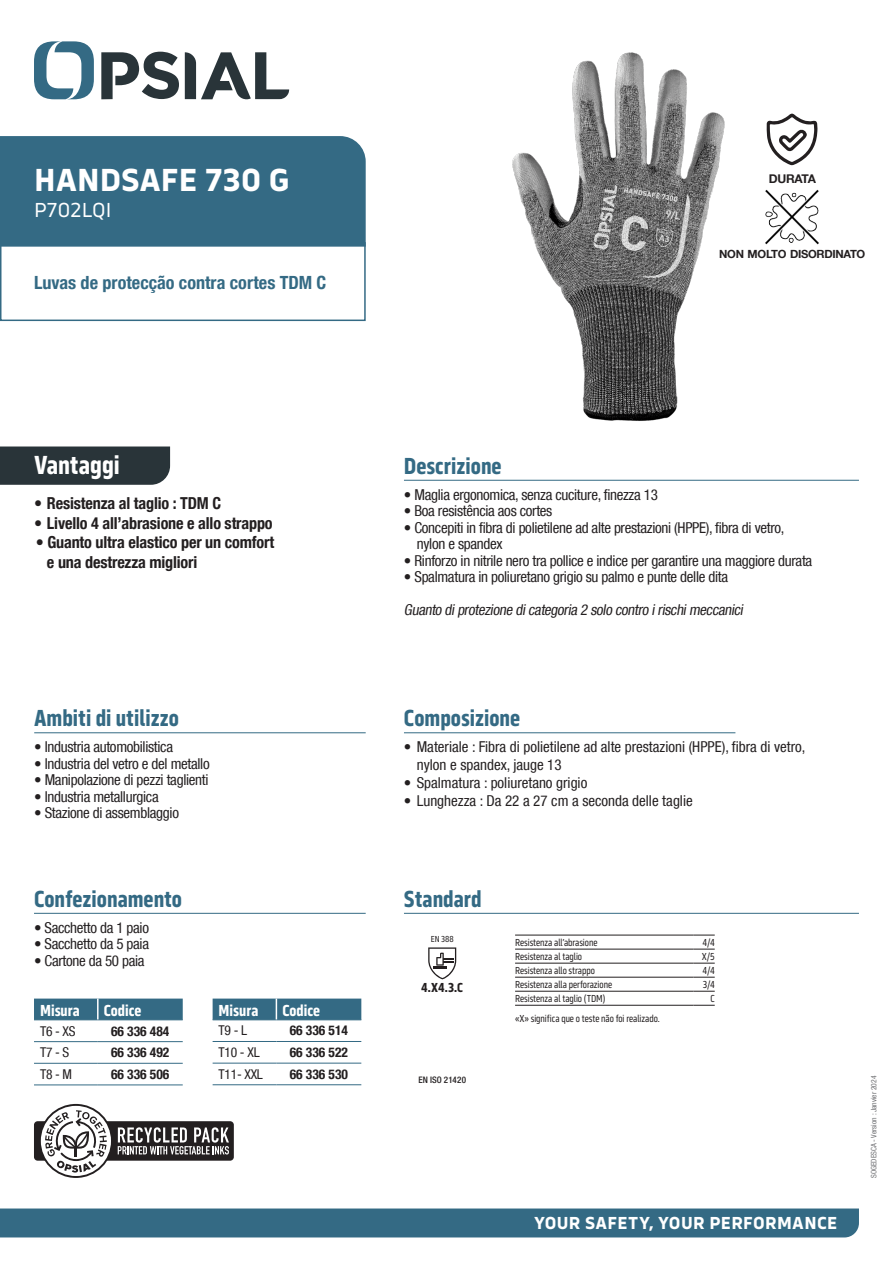
<style>
.page{position:relative;width:893px;height:1263px;background:#fff}
.page>*{position:absolute;margin:0;border:0;box-sizing:border-box;transform-origin:0 0}
.Code_P{font:700 33px "Serca";color:#fff}
.Benefices{font:700 27px "Serca Condensed";color:#fff}
.Sous-titres{font:700 24px "Serca Condensed";color:#346a84}
.t1{font:21px "Serca";letter-spacing:-.01em;color:#fff}
.PLUS_PRODUIT{font:700 condensed 18.15px "Helvetica Neue LT Com";color:#346a84}
.t2{font:700 18px "Serca";letter-spacing:.02em;color:#fff}
.TEXTE_Gras{font:700 condensed 16.5px "Helvetica Neue LT Com";letter-spacing:-.01em;color:#231f20}
.tableauTitre{font:700 16.5px "Serca Condensed";color:#fff}
.Texte{font:condensed 15px "Helvetica Neue LT Com";letter-spacing:-.02em;color:#231f20}
.Texte-2{font:condensed 15px "Helvetica Neue LT Com";color:#231f20}
.Texte-3{font:italic condensed 15px "Helvetica Neue LT Com";color:#231f20}
.TableauCode{font:700 condensed 13.5px "Helvetica Neue LT Com";color:#231f20}
.tableau{font:condensed 13.5px "Helvetica Neue LT Com";letter-spacing:-.02em;color:#231f20}
.t3{font:700 13.5px "Serca Condensed";color:#231f20}
.Texte-4{font:700 12px "Helvetica Neue LT Com";letter-spacing:-.02em;color:#231f20}
.Texte-5{font:700 11.25px "Helvetica Neue LT Com";letter-spacing:-.025em;color:#231f20}
.Texte_tab_left{font:10.5px "Serca Condensed";letter-spacing:-.005em;color:#231f20;scale:.95 1}
.Texte_tab_right{font:10.5px "Serca Condensed";color:#231f20;scale:.95 1}
.Puces_texte_regular{font:500 condensed 9px "Helvetica Neue LT Com";color:#231f20}
.Normes{font:9px "Serca Condensed";color:#231f20}
.Date{font:condensed 7.5px "Helvetica Neue LT Com";color:#6c6d70}
</style>
<div class="page">
<svg style="left:34px;top:41px;width:60px;height:58px"></svg>
<svg style="left:185px;top:52px;width:104px;height:48px"></svg>
<svg style="left:101px;top:52px;width:78px;height:47px"></svg>
<div style="left:0;top:1208px;width:859px;height:29px;background:#346a84"></div>
<hr style="left:34px;top:913px;width:332px;height:1px;background:#346a84">
<div style="left:34px;top:998px;width:149px;height:21px;background:#346a84"></div>
<hr style="left:34px;top:1019px;width:64px;height:1px;background:#346a84">
<hr style="left:98px;top:1019px;width:85px;height:1px;background:#346a84">
<hr style="left:34px;top:1041px;width:64px;height:1px;background:#346a84">
<hr style="left:98px;top:1041px;width:85px;height:1px;background:#346a84">
<hr style="left:34px;top:1063px;width:64px;height:1px;background:#346a84">
<hr style="left:98px;top:1063px;width:85px;height:1px;background:#346a84">
<hr style="left:34px;top:1084px;width:64px;height:1px;background:#346a84">
<hr style="left:98px;top:1084px;width:85px;height:1px;background:#346a84">
<hr style="left:97px;top:998px;width:2px;height:21px;background:#fff">
<hr style="left:213px;top:1041px;width:63px;height:1px;background:#346a84">
<hr style="left:276px;top:1041px;width:85px;height:1px;background:#346a84">
<hr style="left:213px;top:1063px;width:63px;height:1px;background:#346a84">
<hr style="left:276px;top:1063px;width:85px;height:1px;background:#346a84">
<hr style="left:213px;top:1084px;width:63px;height:1px;background:#346a84">
<hr style="left:276px;top:1084px;width:85px;height:1px;background:#346a84">
<svg style="left:213px;top:998px;width:148px;height:22px;background:#3b6f88"></svg>
<hr style="left:404px;top:480px;width:455px;height:1px;background:#346a84">
<hr style="left:404px;top:732px;width:331px;height:1px;background:#346a84">
<div style="left:0;top:446px;width:170px;height:39px;background:#293439"></div>
<div style="left:0;top:242px;width:366px;height:79px;border:2px solid #346a84"></div>
<div style="left:0;top:136px;width:366px;height:111px;background:#346a84"></div>
<hr style="left:404px;top:913px;width:455px;height:1px;background:#346a84">
<hr style="left:515px;top:935px;width:178px;height:1px;background:#231f20">
<svg style="left:693px;top:935px;width:22px;height:1px"></svg>
<hr style="left:515px;top:949px;width:178px;height:1px;background:#231f20">
<svg style="left:693px;top:949px;width:22px;height:1px"></svg>
<hr style="left:515px;top:963px;width:178px;height:1px;background:#231f20">
<svg style="left:693px;top:963px;width:22px;height:1px"></svg>
<hr style="left:515px;top:977px;width:178px;height:1px;background:#231f20">
<svg style="left:693px;top:977px;width:22px;height:1px"></svg>
<hr style="left:515px;top:991px;width:178px;height:1px;background:#231f20">
<svg style="left:693px;top:991px;width:22px;height:1px"></svg>
<hr style="left:515px;top:1005px;width:178px;height:1px;background:#231f20">
<svg style="left:693px;top:1005px;width:22px;height:1px"></svg>
<svg style="left:428px;top:947px;width:28px;height:32px"></svg>
<hr style="left:34px;top:732px;width:332px;height:1px;background:#346a84">
<div style="left:34px;top:1121px;width:200px;height:40px;background:#231f20;border-radius:4px"></div>
<svg style="left:39px;top:1104px;width:190px;height:74px"></svg>
<svg style="left:767px;top:114px;width:50px;height:51px"></svg>
<img style="left:765px;top:189px;width:54px;height:56px">
<img style="left:512px;top:52px;width:213px;height:369px">
<p class="Code_P" style="left:34px;top:160px;width:257px">HANDSAFE 730 G</p>
<p class="t1" style="left:34px;top:197px;width:79px">P702LQI</p>
<p class="PLUS_PRODUIT" style="left:34px;top:272px;width:294px">Luvas de protecção contra cortes TDM C</p>
<p class="Texte-4" style="left:769px;top:171px;width:49px">DURATA</p>
<p class="Texte-5" style="left:719px;top:247px;width:148px">NON MOLTO DISORDINATO</p>
<p class="Benefices" style="left:34px;top:449px;width:87px">Vantaggi</p>
<p class="TEXTE_Gras" style="left:34px;top:494px;width:188px">• Resistenza al taglio : TDM C</p>
<p class="TEXTE_Gras" style="left:34px;top:513px;width:240px">• Livello 4 all’abrasione e allo strappo</p>
<p class="TEXTE_Gras" style="left:36px;top:533px;width:240px">• Guanto ultra elastico per un comfort</p>
<p class="TEXTE_Gras" style="left:47px;top:552px;width:152px">e una destrezza migliori</p>
<p class="Sous-titres" style="left:34px;top:704px;width:146px">Ambiti di utilizzo</p>
<p class="Texte" style="left:34px;top:738px;width:140px">• Industria automobilistica</p>
<p class="Texte" style="left:34px;top:755px;width:177px">• Industria del vetro e del metallo</p>
<p class="Texte" style="left:34px;top:771px;width:176px">• Manipolazione di pezzi taglienti</p>
<p class="Texte" style="left:34px;top:788px;width:126px">• Industria metallurgica</p>
<p class="Texte" style="left:34px;top:804px;width:146px">• Stazione di assemblaggio</p>
<p class="Sous-titres" style="left:34px;top:885px;width:150px">Confezionamento</p>
<p class="Texte" style="left:34px;top:919px;width:117px">• Sacchetto da 1 paio</p>
<p class="Texte" style="left:34px;top:935px;width:117px">• Sacchetto da 5 paia</p>
<p class="Texte" style="left:34px;top:952px;width:112px">• Cartone da 50 paia</p>
<p class="tableauTitre" style="left:40px;top:1000px;width:41px">Misura</p>
<p class="tableauTitre" style="left:104px;top:1000px;width:39px">Codice</p>
<p class="tableau" style="left:40px;top:1023px;width:37px">T6 - XS</p>
<p class="TableauCode" style="left:111px;top:1023px;width:60px">66 336 484</p>
<p class="tableau" style="left:40px;top:1044px;width:31px">T7 - S</p>
<p class="TableauCode" style="left:111px;top:1044px;width:60px">66 336 492</p>
<p class="tableau" style="left:40px;top:1066px;width:34px">T8 - M</p>
<p class="TableauCode" style="left:111px;top:1066px;width:60px">66 336 506</p>
<p class="tableauTitre" style="left:219px;top:1000px;width:41px">Misura</p>
<p class="tableauTitre" style="left:282px;top:1000px;width:39px">Codice</p>
<p class="tableau" style="left:219px;top:1023px;width:30px">T9 - L</p>
<p class="TableauCode" style="left:290px;top:1022px;width:60px">66 336 514</p>
<p class="tableau" style="left:219px;top:1044px;width:43px">T10 - XL</p>
<p class="TableauCode" style="left:290px;top:1044px;width:60px">66 336 522</p>
<p class="tableau" style="left:219px;top:1066px;width:46px">T11- XXL</p>
<p class="TableauCode" style="left:290px;top:1066px;width:60px">66 336 530</p>
<p class="Sous-titres" style="left:404px;top:452px;width:99px">Descrizione</p>
<p class="Texte" style="left:404px;top:486px;width:255px">• Maglia ergonomica, senza cuciture, finezza 13</p>
<p class="Texte" style="left:404px;top:502px;width:150px">• Boa resistência aos cortes</p>
<p class="Texte" style="left:404px;top:519px;width:382px">• Concepiti in fibra di polietilene ad alte prestazioni (HPPE), fibra di vetro,</p>
<p class="Texte" style="left:417px;top:535px;width:87px">nylon e spandex</p>
<p class="Texte" style="left:404px;top:552px;width:410px">• Rinforzo in nitrile nero tra pollice e indice per garantire una maggiore durata</p>
<p class="Texte" style="left:404px;top:568px;width:326px">• Spalmatura in poliuretano grigio su palmo e punte delle dita</p>
<p class="Texte-3" style="left:404px;top:601px;width:343px">Guanto diprotezione dicategoria 2 solo contro irischimeccanici</p>
<p class="Sous-titres" style="left:404px;top:704px;width:118px">Composizione</p>
<p class="Texte-2" style="left:404px;top:738px;width:403px">• Materiale : Fibra di polietilene ad alte prestazioni (HPPE), fibra di vetro,</p>
<p class="Texte-2" style="left:417px;top:756px;width:146px">nylon e spandex, jauge 13</p>
<p class="Texte-2" style="left:404px;top:774px;width:185px">• Spalmatura : poliuretano grigio</p>
<p class="Texte-2" style="left:404px;top:792px;width:290px">• Lunghezza : Da 22 a 27 cm a seconda delle taglie</p>
<p class="Sous-titres" style="left:404px;top:885px;width:79px">Standard</p>
<p class="Normes" style="left:431px;top:934px;width:24px">EN 388</p>
<p class="t3" style="left:421px;top:980px;width:44px">4.X4.3.C</p>
<p class="Puces_texte_regular" style="left:418px;top:1074px;width:49px">EN ISO 21420</p>
<p class="Texte_tab_left" style="left:515px;top:937px;width:88px">Resistenza all’abrasione</p>
<p class="Texte_tab_right" style="left:702px;top:937px;width:15px">4/4</p>
<p class="Texte_tab_left" style="left:515px;top:951px;width:72px">Resistenza al taglio</p>
<p class="Texte_tab_right" style="left:702px;top:951px;width:15px">X/5</p>
<p class="Texte_tab_left" style="left:515px;top:965px;width:86px">Resistenza allo strappo</p>
<p class="Texte_tab_right" style="left:702px;top:965px;width:15px">4/4</p>
<p class="Texte_tab_left" style="left:515px;top:979px;width:104px">Resistenza alla perforazione</p>
<p class="Texte_tab_right" style="left:703px;top:979px;width:14px">3/4</p>
<p class="Texte_tab_left" style="left:515px;top:993px;width:97px">Resistenza al taglio (TDM)</p>
<p class="Texte_tab_right" style="left:710px;top:993px;width:6px">C</p>
<p class="Texte_tab_left" style="left:515px;top:1013px;width:154px">«X» significa que o teste não foi realizado.</p>
<p class="t2" style="left:534px;top:1212px;width:305px">YOUR SAFETY, YOUR PERFORMANCE</p>
<p class="Date" style="left:869px;top:1178px;width:104px;rotate:-90deg">SOGEDESCA - Version : Janvier 2024</p>
</div>
